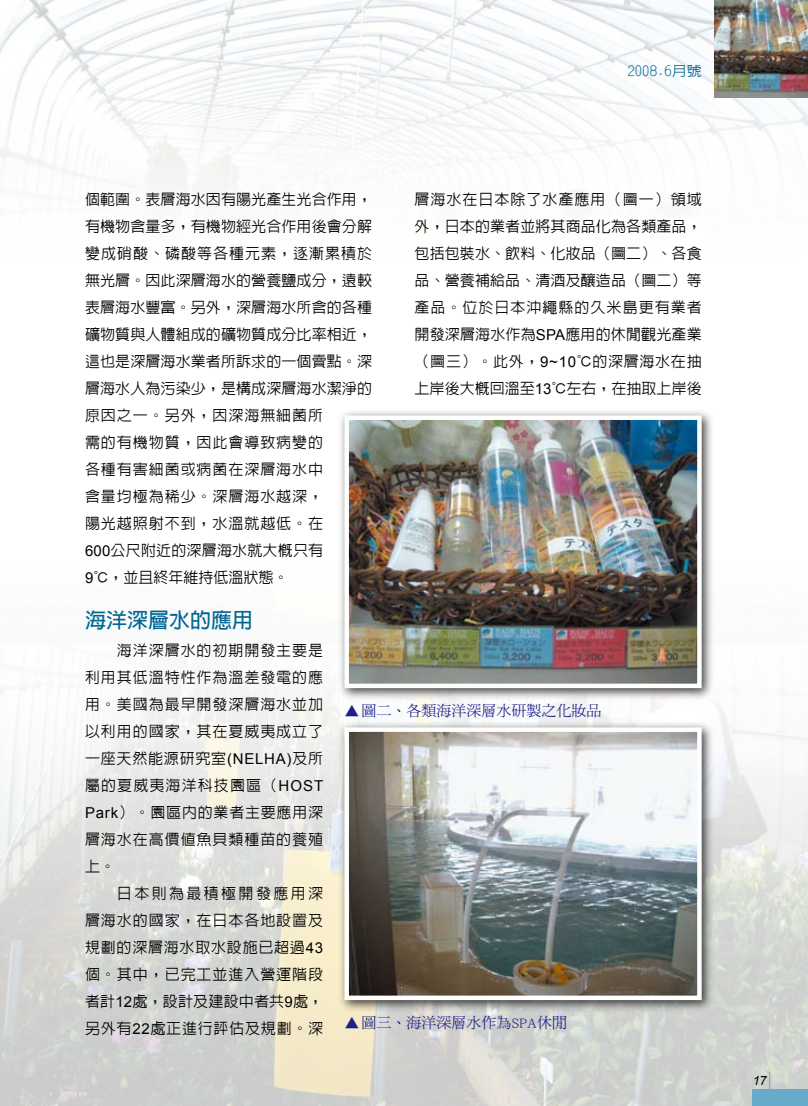
<style>
.page{position:relative;width:808px;height:1106px;background:#fff}
.page>*{position:absolute;margin:0;border:0;box-sizing:border-box;transform-origin:0 0}
.t1{font:700 21px "Lin Gothic";color:#006795}
.t2{font:500 15px/27px "Lin Gothic";letter-spacing:.015em;color:#000;text-align:justify}
.t3{font:15px "DF Ming Std W5";color:#1d2088}
.t4{font:500 13.5px "Lin Gothic";color:#006795;scale:1.1 1}
.t5{font:italic 12.75px "Arial";color:#000}
.s1{font-family:"Arial";font-weight:400}
.s2{font-family:"DF Yuan Std W3"}
</style>
<div class="page">
<img style="left:0;top:0;width:808px;height:1106px">
<div style="left:337px;top:720px;width:378px;height:294px;background:#000;opacity:.75"></div>
<img style="left:349px;top:732px;width:348px;height:263px">
<div style="left:344px;top:727px;width:358px;height:273px;border:4px solid #fff"></div>
<div style="left:337px;top:408px;width:378px;height:294px;background:#000;opacity:.75"></div>
<img style="left:349px;top:420px;width:348px;height:263px">
<div style="left:344px;top:415px;width:358px;height:273px;border:4px solid #fff"></div>
<div style="left:753px;top:1089px;width:55px;height:17px;background:#67abca"></div>
<hr style="left:769px;top:1071px;width:1px;height:35px;background:#67abca">
<img style="left:714px;top:0;width:94px;height:98px">
<p class="t4" style="left:627px;top:64px;width:69px">2008.6月號</p>
<p class="t2" style="left:415px;top:185px;width:289px">層海水在日本除了水產應用（圖一）領域外，日本的業者並將其商品化為各類產品，包括包裝水、飲料、化妝品（圖二）、各食品、營養補給品、清酒及釀造品（圖二）等產品。位於日本沖繩縣的久米島更有業者開發深層海水作為<span class="s1">SPA</span>應用的休閒觀光產業（圖三）。此外，<span class="s1">9~10</span>℃的深層海水在抽上岸後大概回溫至<span class="s1">13</span>℃左右，在抽取上岸後</p>
<p class="t2" style="left:85px;top:185px;width:289px;text-align:left">個範圍。表層海水因有陽光產生光合作用，有機物含量多，有機物經光合作用後會分解變成硝酸、磷酸等各種元素，逐漸累積於無光層。因此深層海水的營養鹽成分，遠較表層海水豐富。另外，深層海水所含的各種礦物質與人體組成的礦物質成分比率相近，這也是深層海水業者所訴求的一個賣點。深層海水人為污染少，是構成深層海水潔淨的原因之一。另外，因深海無細菌所<br>需的有機物質，因此會導致病變的<br>各種有害細菌或病菌在深層海水中<br>含量均極為稀少。深層海水越深，<br>陽光越照射不到，水溫就越低。在<br><span class="s1">600</span>公尺附近的深層海水就大概只有<br><span class="s1">9</span>℃，並且終年維持低溫狀態。</p>
<h1 class="t1" style="left:85px;top:609px;width:169px">海洋深層水的應用</h1>
<p class="t2" style="left:85px;top:637px;width:240px;text-indent:32px">海洋深層水的初期開發主要是利用其低溫特性作為溫差發電的應用。美國為最早開發深層海水並加以利用的國家，其在夏威夷成立了一座天然能源研究室<span class="s1">(NELHA)</span>及所屬的夏威夷海洋科技園區（<span class="s1">HOST Park</span>）。園區內的業者主要應用深層海水在高價值魚貝類種苗的養殖上。</p>
<p class="t2" style="left:85px;top:880px;width:240px;text-indent:32px">日本則為最積極開發應用深層海水的國家，在日本各地設置及規劃的深層海水取水設施已超過<span class="s1">43</span>個。其中，已完工並進入營運階段者計<span class="s1">12</span>處，設計及建設中者共<span class="s1">9</span>處，另外有<span class="s1">22</span>處正進行評估及規劃。深</p>
<p class="t3" style="left:344px;top:702px;width:259px"><span class="s2">▲</span>圖二、各類海洋深層水研製之化妝品</p>
<p class="t3" style="left:344px;top:1014px;width:224px"><span class="s2">▲</span>圖三、海洋深層水作為SPA休閒</p>
<p class="t5" style="left:753px;top:1073px;width:8px">17</p>
</div>
